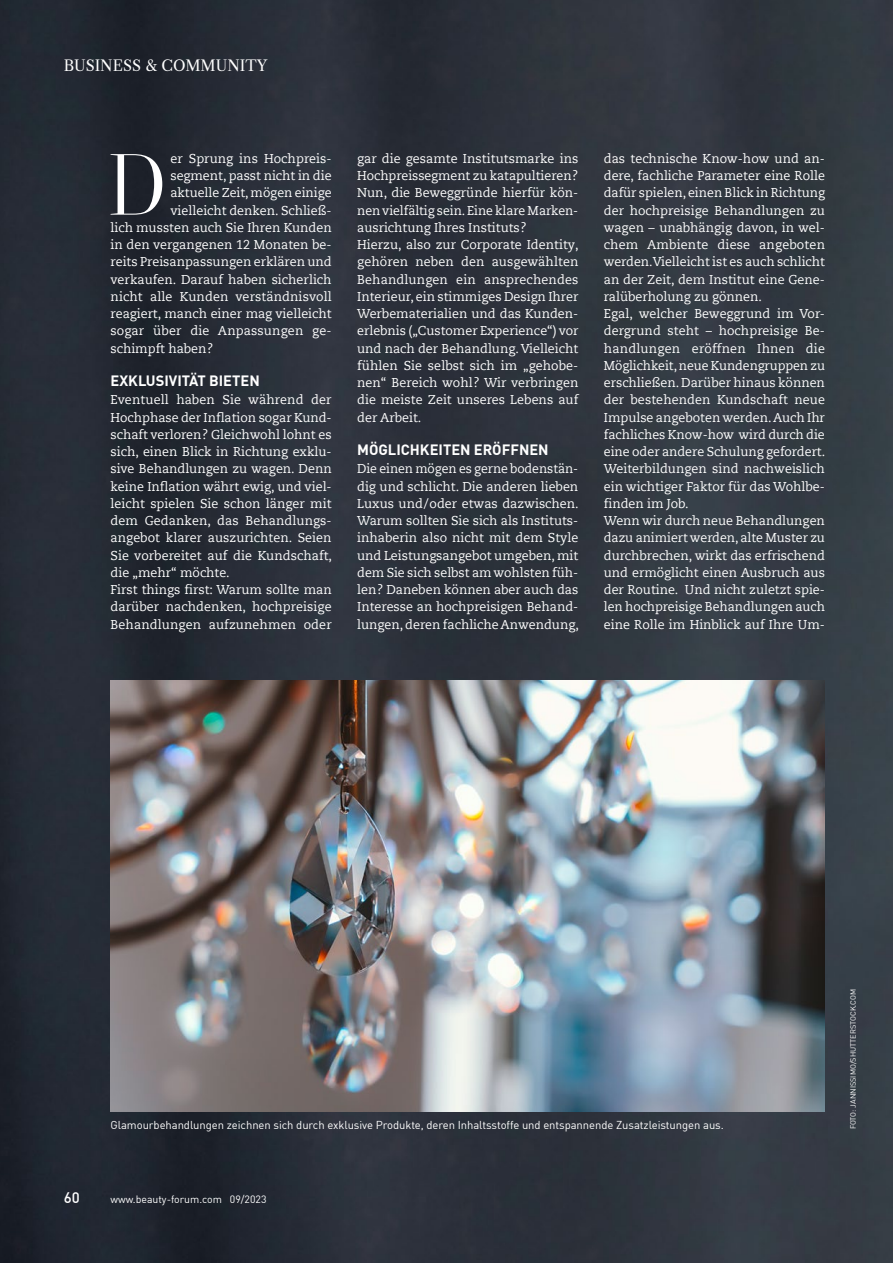
<style>
.page{position:relative;width:893px;height:1263px;background:#fff}
.page>*{position:absolute;margin:0;border:0;box-sizing:border-box;transform-origin:0 0}
.t1{font:87.75px "Libre Caslon Display";color:#fff}
.t2{font:15px "Libre Caslon Text";color:#fff}
.t3{font:500 15px "DIN Offc Pro";color:#fff}
.t4{font:700 14.7px "DIN Offc Pro";color:#fff}
.t5{font:12.75px/17.2px "Caecilia Com 55 Roman";color:#fff}
.t6{font:12.75px/17.2px "Caecilia Com 55 Roman";color:#fff;text-align:justify;scale:.96 1}
.t7{font:11.25px "DIN Offc Pro";letter-spacing:-.005em;color:#fff}
.t8{font:10.5px "DIN Offc Pro";color:#fff}
.t9{font:7.5px "DIN Offc Pro";color:#fff}
</style>
<div class="page">
<img style="left:0;top:0;width:893px;height:1263px">
<img style="left:111px;top:680px;width:714px;height:432px">
<p class="t2" style="left:64px;top:57px;width:205px">BUSINESS &amp; COMMUNITY</p>
<p class="t1" style="left:107px;top:130px;width:61px">D</p>
<p class="t5" style="left:170px;top:150px;width:163px">er Sprung ins Hochpreis-</p>
<p class="t5" style="left:170px;top:167px;width:163px">segment, passt nicht in die</p>
<p class="t5" style="left:170px;top:184px;width:163px">aktuelle Zeit, mögen einige</p>
<p class="t5" style="left:170px;top:201px;width:163px">vielleicht denken. Schließ-</p>
<p class="t5" style="left:111px;top:219px;width:223px">lich mussten auch Sie Ihren Kunden</p>
<p class="t5" style="left:111px;top:236px;width:223px">in den vergangenen 12 Monaten be-</p>
<p class="t5" style="left:111px;top:253px;width:223px">reits Preisanpassungen erklären und</p>
<p class="t5" style="left:111px;top:270px;width:223px">verkaufen. Darauf haben sicherlich</p>
<p class="t5" style="left:111px;top:288px;width:223px">nicht alle Kunden verständnisvoll</p>
<p class="t5" style="left:111px;top:305px;width:223px">reagiert, manch einer mag vielleicht</p>
<p class="t5" style="left:111px;top:322px;width:223px">sogar über die Anpassungen ge-</p>
<p class="t5" style="left:111px;top:339px;width:104px">schimpft haben?</p>
<p class="t4" style="left:111px;top:368px;width:151px">EXKLUSIVITÄT BIETEN</p>
<p class="t5" style="left:111px;top:391px;width:223px">Eventuell haben Sie während der Hochphase der Inflation sogar Kund&shy;schaft verloren? Gleichwohl lohnt es sich, einen Blick in Richtung exklu&shy;sive Behandlungen zu wagen. Denn keine Inflation währt ewig, und viel&shy;leicht spielen Sie schon länger mit dem Gedanken, das Behandlungs&shy;angebot klarer auszurichten. Seien Sie vorbereitet auf die Kundschaft, die „mehr“ möchte.<br>First things first: Warum sollte man darüber nachdenken, hochpreisige Behandlungen aufzunehmen oder</p>
<p class="t5" style="left:357px;top:150px;width:223px">gar die gesamte Institutsmarke ins Hochpreissegment zu katapultieren?<br>Nun, die Beweggründe hierfür kön&shy;nen vielfältig sein. Eine klare Marken&shy;ausrichtung Ihres Instituts?<br>Hierzu, also zur Corporate Identity, gehören neben den ausgewählten Behandlungen ein ansprechendes Interieur, ein stimmiges Design Ihrer Werbematerialien und das Kunden&shy;erlebnis („Customer Experience“) vor und nach der Behandlung. Vielleicht fühlen Sie selbst sich im „gehobe&shy;nen“ Bereich wohl? Wir verbringen die meiste Zeit unseres Lebens auf der Arbeit.</p>
<p class="t4" style="left:357px;top:437px;width:193px">MÖGLICHKEITEN ERÖFFNEN</p>
<p class="t6" style="left:357px;top:460px;width:232px">Die einen mögen es gerne bodenstän&shy;dig und schlicht. Die anderen lieben Luxus und/oder etwas dazwischen.<br>Warum sollten Sie sich als Instituts&shy;inhaberin also nicht mit dem Style und Leistungsangebot umgeben, mit dem Sie sich selbst am wohlsten füh&shy;len? Daneben können aber auch das Interesse an hochpreisigen Behand&shy;lungen, deren fachliche Anwendung,</p>
<p class="t5" style="left:604px;top:150px;width:223px">das technische Know-how und an&shy;dere, fachliche Parameter eine Rolle dafür spielen, einen Blick in Richtung der hochpreisige Behandlungen zu wagen – unabhängig davon, in wel&shy;chem Ambiente diese angeboten werden.Vielleicht ist es auch schlicht an der Zeit, dem Institut eine Gene&shy;ralüberholung zu gönnen.<br>Egal, welcher Beweggrund im Vor&shy;dergrund steht – hochpreisige Be&shy;handlungen eröffnen Ihnen die Möglichkeit, neue Kundengruppen zu erschließen. Darüber hinaus können der bestehenden Kundschaft neue Impulse angeboten werden. Auch Ihr fachliches Know-how wird durch die eine oder andere Schulung gefordert.<br>Weiterbildungen sind nachweislich ein wichtiger Faktor für das Wohlbe&shy;finden im Job.<br>Wenn wir durch neue Behandlungen dazu animiert werden, alte Muster zu durchbrechen, wirkt das erfrischend und ermöglicht einen Ausbruch aus der Routine. Und nicht zuletzt spie&shy;len hochpreisige Behandlungen auch eine Rolle im Hinblick auf Ihre Um-</p>
<p class="t7" style="left:111px;top:1116px;width:615px">Glamourbehandlungen zeichnen sich durch exklusive Produkte, deren Inhaltsstoffe und entspannende Zusatzleistungen aus.</p>
<p class="t3" style="left:64px;top:1186px;width:17px">60</p>
<p class="t8" style="left:111px;top:1191px;width:157px">www.beauty-forum.com 09/2023</p>
<p class="t9" style="left:847px;top:1129px;width:142px;rotate:-90deg">FOTO: JANNISSIMO/SHUTTERSTOCK.COM</p>
</div>
